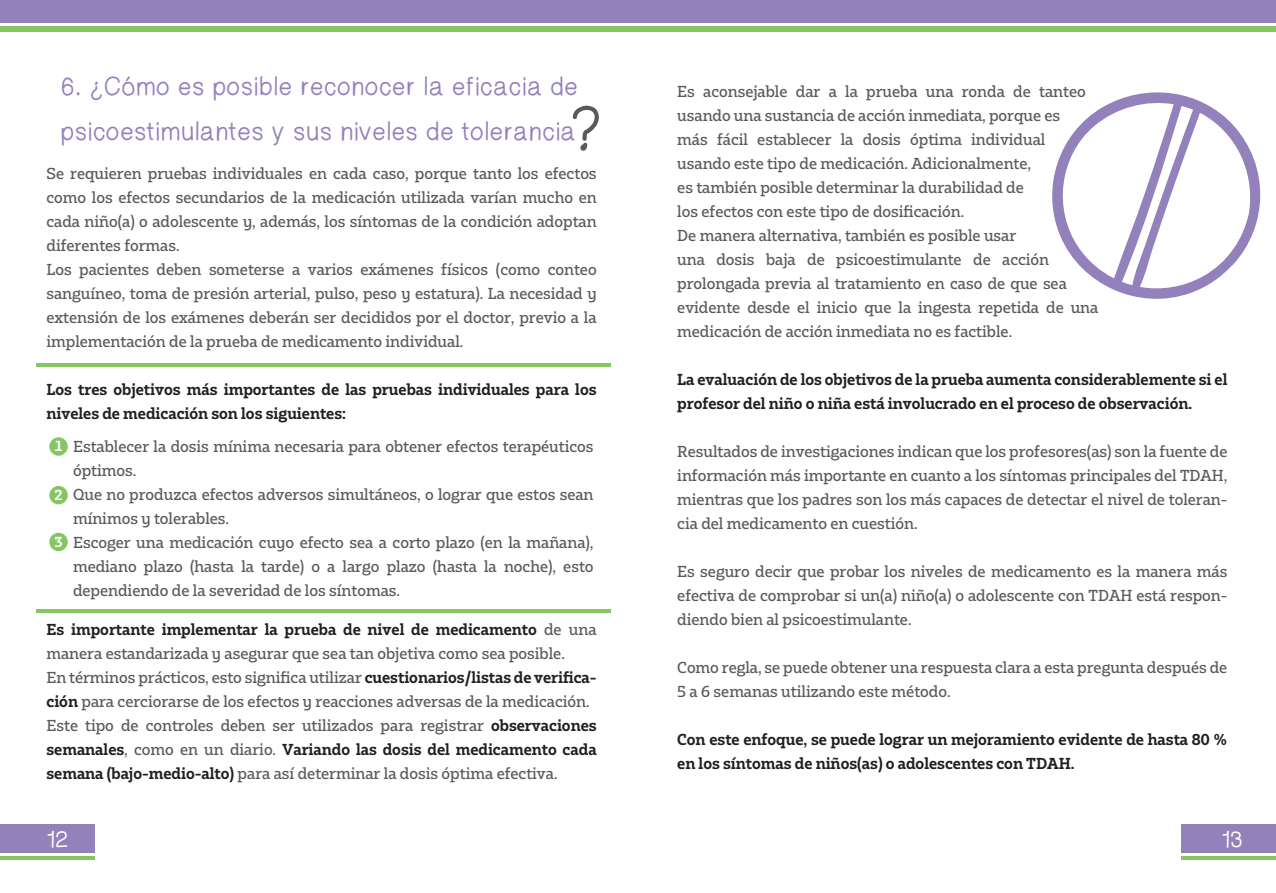
<style>
.page{position:relative;width:1276px;height:893px;background:#fff}
.page>*{position:absolute;margin:0;border:0;box-sizing:border-box;transform-origin:0 0}
.t1{font:25.65px/44.8px "Helveti Hand";color:#9381bc}
.t2{font:23.4px "Helveti Hand";color:#fff}
.t3{font:500 15px/24px "Bw Glenn Slab";color:#585b5c}
.t4{font:700 15px/24px "Bw Glenn Slab";color:#231f20}
.t5{font:700 13.8px "Bw Glenn Slab";color:#fff}
.s1{font-weight:700;color:#231f20}
</style>
<div class="page">
<div style="left:0;top:0;width:1276px;height:22px;background:#9381bc"></div>
<div style="left:0;top:26px;width:1276px;height:6px;background:#85c662"></div>
<div style="left:0;top:824px;width:95px;height:29px;background:#9381bc"></div>
<hr style="left:0;top:856px;width:95px;height:3px;background:#85c662">
<div style="left:1181px;top:824px;width:95px;height:29px;background:#9381bc"></div>
<hr style="left:1181px;top:856px;width:95px;height:3px;background:#85c662">
<svg style="left:1052px;top:92px;width:209px;height:207px"></svg>
<svg style="left:573px;top:106px;width:26px;height:45px"></svg>
<div style="left:49px;top:437px;width:19px;height:19px;background:#85c662;border-radius:50%"></div>
<div style="left:49px;top:486px;width:19px;height:18px;background:#85c662;border-radius:50%"></div>
<div style="left:49px;top:533px;width:19px;height:18px;background:#85c662;border-radius:50%"></div>
<hr style="left:37px;top:363px;width:574px;height:4px;background:#85c662">
<hr style="left:37px;top:609px;width:574px;height:4px;background:#85c662">
<h1 class="t1" style="left:61px;top:65px;width:519px">6. ¿Cómo es posible reconocer la eficacia de psicoestimulantes y sus niveles de tolerancia</h1>
<p class="t3" style="left:46px;top:161px;width:552px">Se requieren pruebas individuales en cada caso, porque tanto los efectos como los efectos secundarios de la medicación utilizada varían mucho en cada niño(a) o adolescente y, además, los síntomas de la condición adoptan diferentes formas.<br>Los pacientes deben someterse a varios exámenes físicos (como conteo sanguíneo, toma de presión arterial, pulso, peso y estatura). La necesidad y extensión de los exámenes deberán ser decididos por el doctor, previo a la implementación de la prueba de medicamento individual.</p>
<p class="t4" style="left:46px;top:377px;width:551px">Los tres objetivos más importantes de las pruebas individuales para los niveles de medicación son los siguientes:</p>
<p class="t5" style="left:54px;top:437px;width:10px">1</p>
<p class="t5" style="left:54px;top:486px;width:10px">2</p>
<p class="t5" style="left:54px;top:533px;width:10px">3</p>
<p class="t3" style="left:73px;top:434px;width:522px">Establecer la dosis mínima necesaria para obtener efectos terapéuticos óptimos.<br>Que no produzca efectos adversos simultáneos, o lograr que estos sean mínimos y tolerables.<br>Escoger una medicación cuyo efecto sea a corto plazo (en la mañana), mediano plazo (hasta la tarde) o a largo plazo (hasta la noche), esto dependiendo de la severidad de los síntomas.</p>
<p class="t3" style="left:46px;top:617px;width:552px"><span class="s1">Es importante implementar la prueba de nivel de medicamento</span> de una manera estandarizada y asegurar que sea tan objetiva como sea posible.<br>En términos prácticos, esto significa utilizar <span class="s1">cuestionarios/listas de verifica&shy;ción</span> para cerciorarse de los efectos y reacciones adversas de la medicación.<br>Este tipo de controles deben ser utilizados para registrar <span class="s1">observaciones semanales</span>, como en un diario. <span class="s1">Variando las dosis del medicamento cada semana (bajo-medio-alto)</span> para así determinar la dosis óptima efectiva.</p>
<p class="t3" style="left:677px;top:79px;width:422px">Es aconsejable dar a la prueba una ronda de tanteo usando una sustancia de acción inmediata, porque es<br>más fácil establecer la dosis óptima individual usando este tipo de medicación. Adicionalmente,<br>es también posible determinar la durabilidad de<br>los efectos con este tipo de dosificación.<br>De manera alternativa, también es posible usar<br>una dosis baja de psicoestimulante de acción prolongada previa al tratamiento en caso de que sea evidente desde el inicio que la ingesta repetida de una medicación de acción inmediata no es factible.</p>
<p class="t4" style="left:677px;top:367px;width:551px">La evaluación de los objetivos de la prueba aumenta considerablemente si el profesor del niño o niña está involucrado en el proceso de observación.</p>
<p class="t3" style="left:677px;top:439px;width:552px;text-align:justify">Resultados de investigaciones indican que los profesores(as) son la fuente de información más importante en cuanto a los síntomas principales del TDAH, mientras que los padres son los más capaces de detectar el nivel de toleran&shy;cia del medicamento en cuestión.</p>
<p class="t3" style="left:677px;top:559px;width:551px;text-align:justify">Es seguro decir que probar los niveles de medicamento es la manera más efectiva de comprobar si un(a) niño(a) o adolescente con TDAH está respon&shy;diendo bien al psicoestimulante.</p>
<p class="t3" style="left:677px;top:655px;width:551px">Como regla, se puede obtener una respuesta clara a esta pregunta después de<br>5 a 6 semanas utilizando este método.</p>
<p class="t4" style="left:677px;top:727px;width:551px">Con este enfoque, se puede lograr un mejoramiento evidente de hasta 80 % en los síntomas de niños(as) o adolescentes con TDAH.</p>
<h2 class="t2" style="left:46px;top:825px;width:24px">12</h2>
<h2 class="t2" style="left:1221px;top:825px;width:24px">13</h2>
</div>
